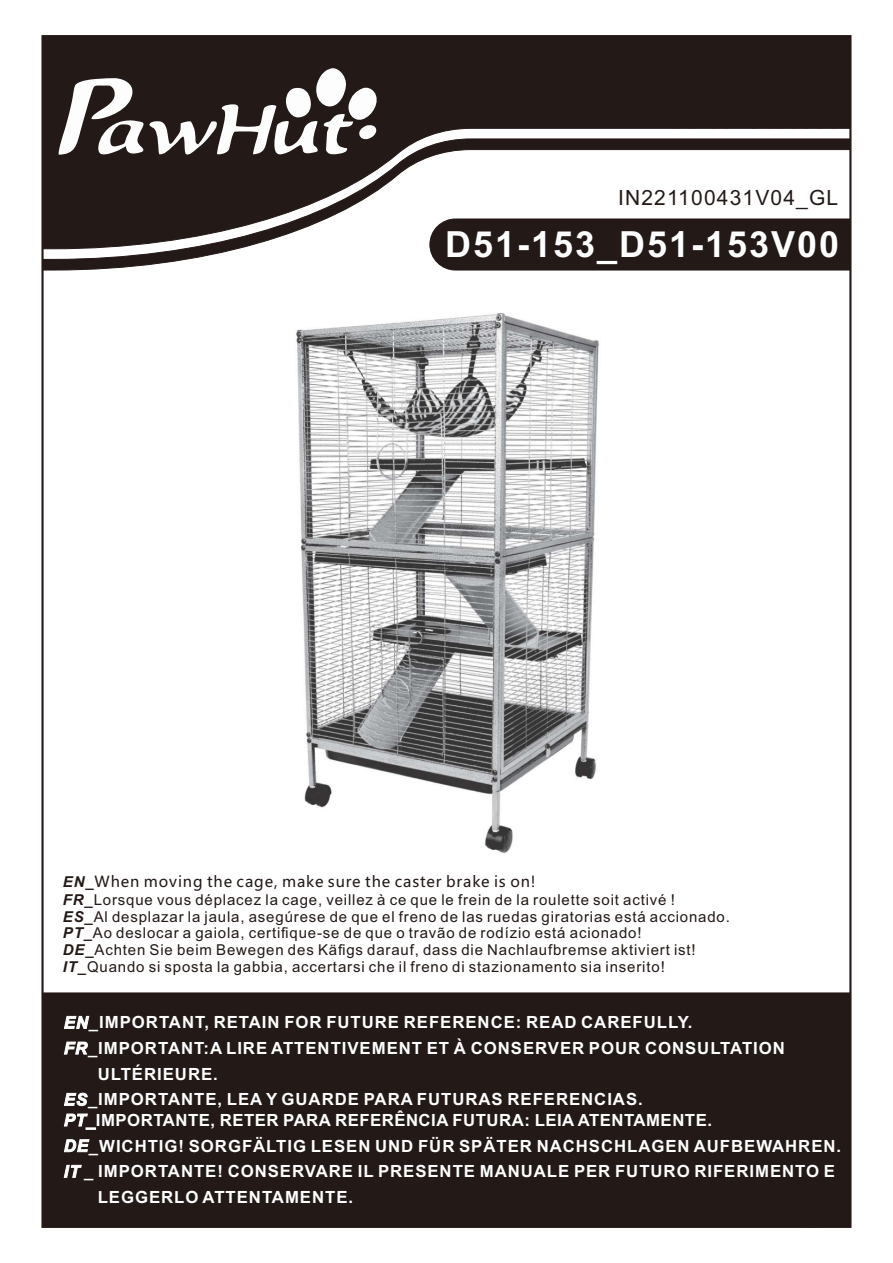
<style>
.page{position:relative;width:893px;height:1263px;background:#fff}
.page>*{position:absolute;margin:0;border:0;box-sizing:border-box;transform-origin:0 0}
.t1{font:700 36px "Arial";letter-spacing:.055em;color:#fff}
.t2{font:21px "Arial";letter-spacing:.055em;color:#231916}
.t3{font:700 16.8px "Arial";letter-spacing:.055em;color:#fff}
.t4{font:700 16.8px "Arial";letter-spacing:.03em;color:#fff}
.t5{font:15px/16.8px "Arial";letter-spacing:.055em;color:#231916}
.t6{font:15px "Microsoft Ya Hei";letter-spacing:.06em;color:#231916}
.s1{font-family:"Arial";font-weight:700;font-style:italic}
.s2{font-weight:700;font-style:italic}
.s3{font-style:italic}
</style>
<div class="page">
<div style="left:42px;top:992px;width:809px;height:236px;background:#231916"></div>
<svg style="left:42px;top:35px;width:809px;height:103px;background:#302724"></svg>
<svg style="left:42px;top:138px;width:809px;height:133px;fill:#231916"></svg>
<svg style="left:59px;top:66px;width:322px;height:91px"></svg>
<img style="left:296px;top:313px;width:303px;height:540px">
<h2 class="t2" style="left:618px;top:190px;width:222px">IN221100431V04_GL</h2>
<h1 class="t1" style="left:445px;top:231px;width:396px">D51-153_D51-153V00</h1>
<p class="t6" style="left:63px;top:875px;width:474px"><span class="s1">EN_</span>When moving the cage, make sure the caster brake is on!</p>
<p class="t5" style="left:63px;top:892px;width:669px"><span class="s2">FR_</span>Lorsque vous déplacez la cage, veillez à ce que le frein de la roulette soit activé !<br><span class="s2">ES_</span>Al desplazar la jaula, asegúrese de que el freno de las ruedas giratorias está accionado.<br><span class="s2">PT_</span>Ao deslocar a gaiola, certifique-se de que o travão de rodízio está acionado!<br><span class="s2">DE_</span>Achten Sie beim Bewegen des Käfigs darauf, dass die Nachlaufbremse aktiviert ist!<br><span class="s2">IT_</span>Quando si sposta la gabbia, accertarsi che il freno di stazionamento sia inserito!</p>
<p class="t3" style="left:64px;top:1016px;width:630px"><span class="s3">EN_</span>IMPORTANT, RETAIN FOR FUTURE REFERENCE: READ CAREFULLY.</p>
<p class="t3" style="left:64px;top:1042px;width:723px"><span class="s3">FR_</span>IMPORTANT:A LIRE ATTENTIVEMENT ET À CONSERVER POUR CONSULTATION</p>
<p class="t3" style="left:98px;top:1067px;width:122px">ULTÉRIEURE.</p>
<p class="t3" style="left:64px;top:1093px;width:581px"><span class="s3">ES_</span>IMPORTANTE, LEA Y GUARDE PARA FUTURAS REFERENCIAS.</p>
<p class="t4" style="left:64px;top:1114px;width:650px"><span class="s3">PT_</span>IMPORTANTE, RETER PARA REFERÊNCIA FUTURA: LEIA ATENTAMENTE.</p>
<p class="t3" style="left:64px;top:1139px;width:779px"><span class="s3">DE_</span>WICHTIG! SORGFÄLTIG LESEN UND FÜR SPÄTER NACHSCHLAGEN AUFBEWAHREN.</p>
<p class="t3" style="left:64px;top:1165px;width:773px"><span class="s3">IT _</span> IMPORTANTE! CONSERVARE IL PRESENTE MANUALE PER FUTURO RIFERIMENTO E</p>
<p class="t3" style="left:98px;top:1191px;width:257px">LEGGERLO ATTENTAMENTE.</p>
</div>
